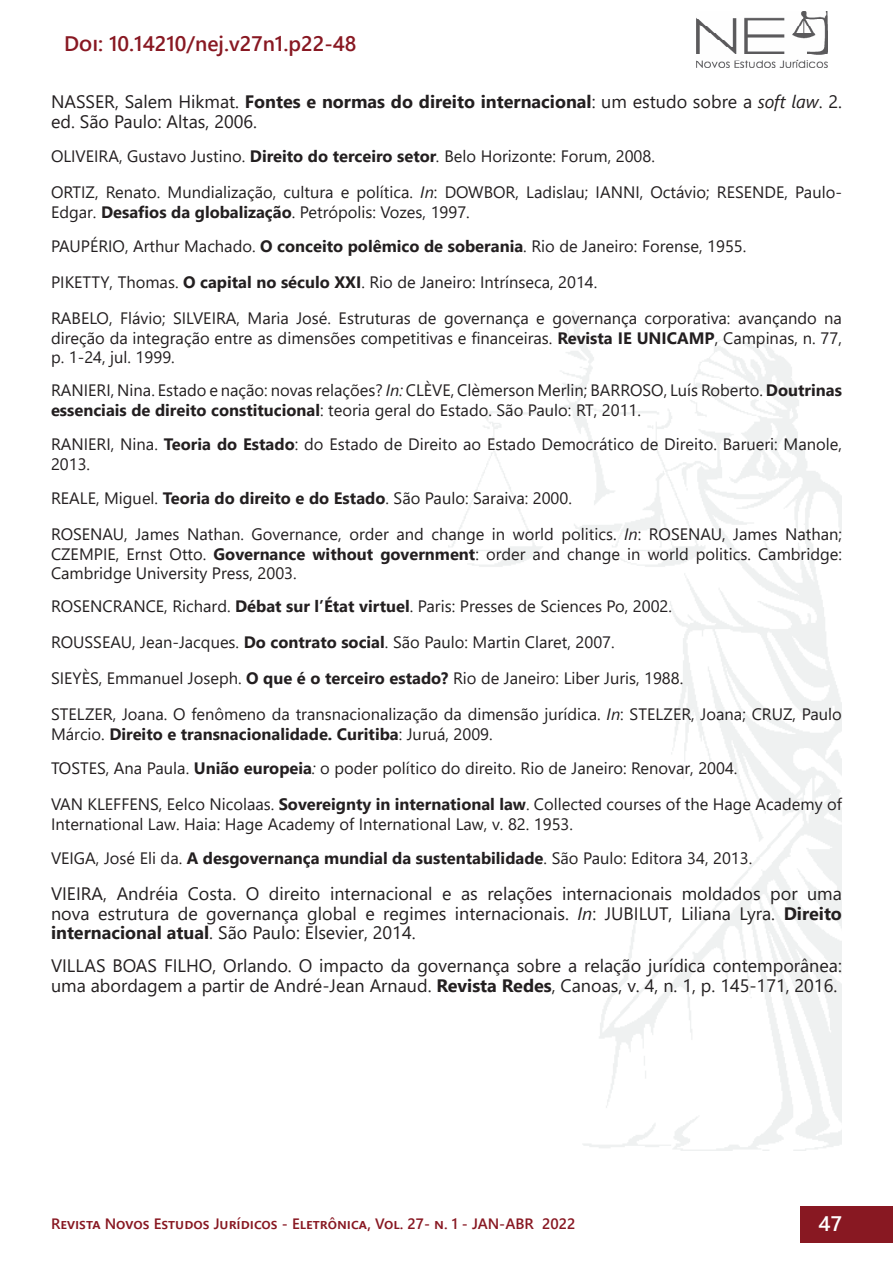
<style>
.page{position:relative;width:893px;height:1263px;background:#fff}
.page>*{position:absolute;margin:0;border:0;box-sizing:border-box;transform-origin:0 0}
.t1{font:600 21px "Segoe UI";color:#881822}
.t2{font:600 21px "Segoe UI";color:#fff}
.t3{font:18px/19.5px "Segoe UI";color:#231f20}
.t4{font:16.5px/36px "Segoe UI";color:#231f20}
.t5{font:600 15px "Segoe UI";color:#881822}
.s1{font-weight:700}
.s2{font-style:italic}
</style>
<div class="page">
<div style="left:800px;top:1206px;width:93px;height:36px;background:#881822"></div>
<img style="left:696px;top:12px;width:131px;height:56px">
<p class="t1" style="left:64px;top:24px;width:294px">DOI: 10.14210/nej.v27n1.p22-48</p>
<p class="t3" style="left:51px;top:90px;width:792px">NASSER, Salem Hikmat. <span class="s1">Fontes e normas do direito internacional</span>: um estudo sobre a <span class="s2">soft law</span>. 2. ed. São Paulo: Altas, 2006.</p>
<p class="t4" style="left:51px;top:137px;width:792px">OLIVEIRA, Gustavo Justino. <span class="s1">Direito do terceiro setor</span><span class="s2">.</span> Belo Horizonte: Forum, 2008.<br>ORTIZ, Renato. Mundialização, cultura e política. <span class="s2">In</span>: DOWBOR, Ladislau; IANNI, Octávio; RESENDE, Paulo-</p>
<p class="t4" style="left:51px;top:193px;width:697px;line-height:34.5px">Edgar. <span class="s1">Desafios da globalização</span>. Petrópolis: Vozes, 1997.<br>PAUPÉRIO, Arthur Machado. <span class="s1">O conceito polêmico de soberania</span>. Rio de Janeiro: Forense, 1955.</p>
<p class="t4" style="left:51px;top:263px;width:792px">PIKETTY, Thomas. <span class="s1">O capital no século XXI</span>. Rio de Janeiro: Intrínseca, 2014.<br>RABELO, Flávio; SILVEIRA, Maria José. Estruturas de governança e governança corporativa: avançando na</p>
<p class="t4" style="left:51px;top:326px;width:792px;line-height:19.5px">direção da integração entre as dimensões competitivas e financeiras. <span class="s1">Revista IE UNICAMP</span>, Campinas, n. 77, p. 1-24, jul. 1999.</p>
<p class="t4" style="left:51px;top:379px;width:792px;line-height:19.5px">RANIERI, Nina. Estado e nação: novas relações? <span class="s2">In:</span> CLÈVE, Clèmerson Merlin; BARROSO, Luís Roberto. <span class="s1">Doutrinas essenciais de direito constitucional</span>: teoria geral do Estado. São Paulo: RT, 2011.</p>
<p class="t4" style="left:51px;top:433px;width:792px;line-height:19.5px">RANIERI, Nina. <span class="s1">Teoria do Estado</span>: do Estado de Direito ao Estado Democrático de Direito. Barueri: Manole,<br>2013.</p>
<p class="t4" style="left:51px;top:479px;width:792px">REALE, Miguel. <span class="s1">Teoria do direito e do Estado</span>. São Paulo: Saraiva: 2000.<br>ROSENAU, James Nathan. Governance, order and change in world politics. <span class="s2">In</span>: ROSENAU, James Nathan;</p>
<p class="t4" style="left:51px;top:542px;width:792px;line-height:19.5px">CZEMPIE, Ernst Otto. <span class="s1">Governance without government</span>: order and change in world politics. Cambridge:<br>Cambridge University Press, 2003.</p>
<p class="t4" style="left:51px;top:587px;width:792px">ROSENCRANCE, Richard. <span class="s1">Débat sur l’État virtuel</span>. Paris: Presses de Sciences Po, 2002.<br>ROUSSEAU, Jean-Jacques. <span class="s1">Do contrato social</span>. São Paulo: Martin Claret, 2007.<br>SIEYÈS, Emmanuel Joseph. <span class="s1">O que é o terceiro estado?</span> Rio de Janeiro: Liber Juris, 1988.<br>STELZER, Joana. O fenômeno da transnacionalização da dimensão jurídica. <span class="s2">In</span>: STELZER, Joana; CRUZ, Paulo</p>
<p class="t4" style="left:51px;top:715px;width:688px;line-height:34.5px">Márcio. <span class="s1">Direito e transnacionalidade. Curitiba</span>: Juruá, 2009.<br>TOSTES, Ana Paula. <span class="s1">União europeia</span><span class="s2">:</span> o poder político do direito. Rio de Janeiro: Renovar, 2004.</p>
<p class="t4" style="left:51px;top:793px;width:792px;line-height:19.5px">VAN KLEFFENS, Eelco Nicolaas. <span class="s1">Sovereignty in international law</span>. Collected courses of the Hage Academy of<br>International Law. Haia: Hage Academy of International Law, v. 82. 1953.</p>
<p class="t4" style="left:51px;top:839px;width:703px">VEIGA, José Eli da. <span class="s1">A desgovernança mundial da sustentabilidade</span>. São Paulo: Editora 34, 2013.</p>
<p class="t3" style="left:51px;top:882px;width:792px;text-align:justify">VIEIRA, Andréia Costa. O direito internacional e as relações internacionais moldados por uma nova estrutura de governança global e regimes internacionais. <span class="s2">In</span>: JUBILUT, Liliana Lyra. <span class="s1">Direito internacional atual</span>. São Paulo: Elsevier, 2014.</p>
<p class="t3" style="left:51px;top:954px;width:792px">VILLAS BOAS FILHO, Orlando. O impacto da governança sobre a relação jurídica contemporânea: uma abordagem a partir de André-Jean Arnaud. <span class="s1">Revista Redes</span>, Canoas, v. 4, n. 1, p. 145-171, 2016.</p>
<p class="t5" style="left:51px;top:1209px;width:526px">REVISTA NOVOS ESTUDOS JURÍDICOS - ELETRÔNICA, VOL. 27- N. 1 - JAN-ABR 2022</p>
<p class="t2" style="left:819px;top:1203px;width:25px">47</p>
</div>
